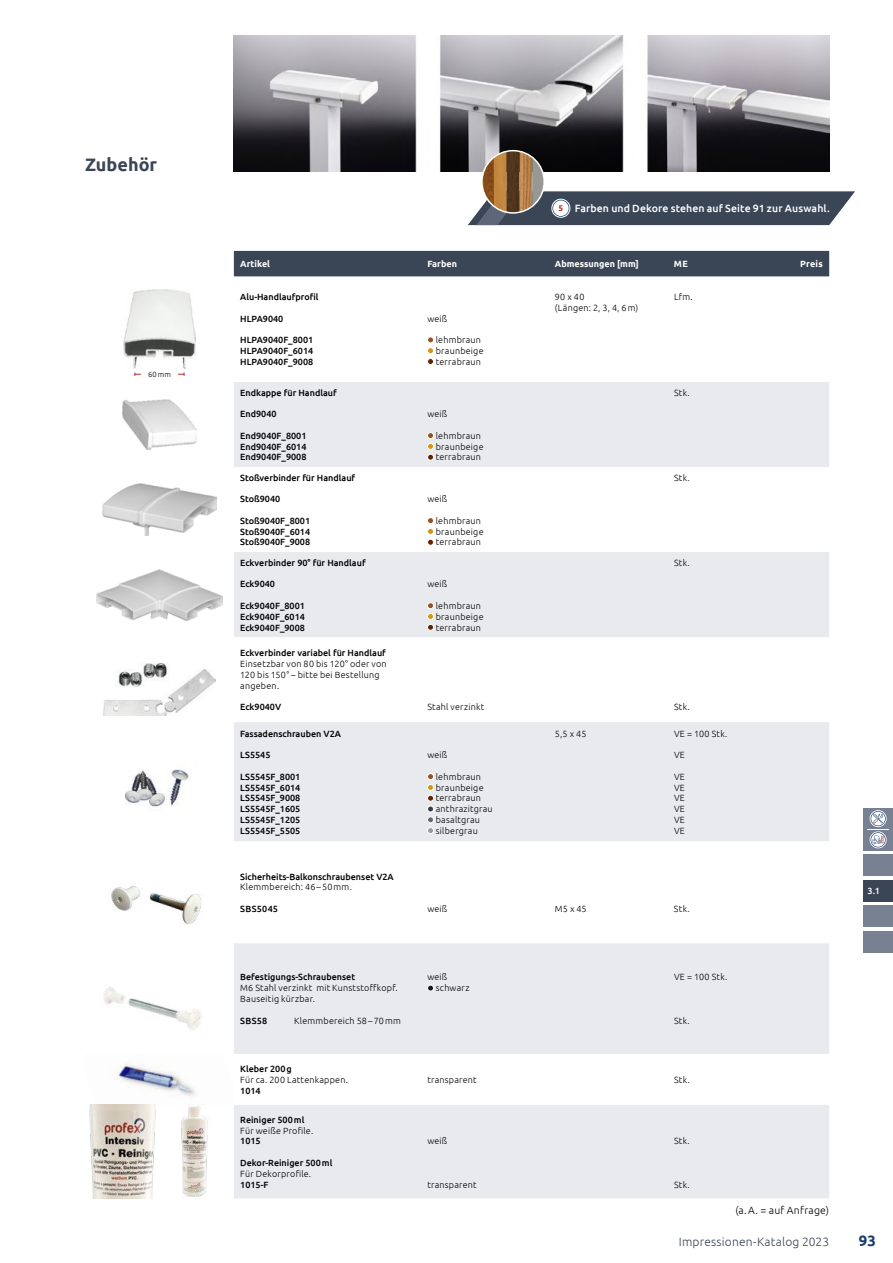
<style>
.page{position:relative;width:893px;height:1263px;background:#fff}
.page>*{position:absolute;margin:0;border:0;box-sizing:border-box;transform-origin:0 0}
.t1{font:700 18px "Ubuntu";color:#3a4556}
.t2{font:700 15px "Ubuntu";color:#183c6c}
.t3{font:300 12px "Ubuntu";letter-spacing:.015em;color:#3a4556}
.t4{font:500 10.5px "Ubuntu";letter-spacing:.01em;color:#fff}
.t5{font:300 10.5px "Ubuntu";letter-spacing:.02em;color:#000}
.t6{font:300 9px/10.8px "Ubuntu";letter-spacing:.025em;color:#000}
.t7{font:500 9px/10.8px "Ubuntu";color:#000;text-align:justify}
.t8{font:700 9px "Ubuntu";color:#fff}
.t9{font:500 9px "Ubuntu";letter-spacing:.03em;color:#000}
.t10{font:500 9px "Ubuntu";color:#fff}
.t11{font:300 7.5px "Ubuntu";color:#000}
.s1{font-weight:700;font-size:8.25px;color:#b72729}
</style>
<div class="page">
<div style="left:863px;top:808px;width:30px;height:42px;background:#778192"></div>
<div style="left:863px;top:855px;width:30px;height:21px;background:#778192"></div>
<div style="left:863px;top:906px;width:30px;height:21px;background:#778192"></div>
<div style="left:863px;top:931px;width:30px;height:21px;background:#778192"></div>
<svg style="left:867px;top:811px;width:22px;height:36px"></svg>
<div style="left:863px;top:880px;width:30px;height:21px;background:#3a4556"></div>
<img style="left:234px;top:35px;width:595px;height:136px">
<svg style="left:468px;top:191px;width:387px;height:34px;background:#4d5767"></svg>
<img style="left:482px;top:157px;width:12px;height:49px">
<img style="left:494px;top:151px;width:38px;height:62px">
<img style="left:532px;top:157px;width:12px;height:49px">
<div style="left:481px;top:150px;width:64px;height:64px;border:2px solid #fff;border-radius:50%"></div>
<div style="left:234px;top:251px;width:595px;height:25px;background:#3a4556"></div>
<svg style="left:234px;top:382px;width:595px;height:816px;fill:#e8eaee"></svg>
<img style="left:123px;top:289px;width:72px;height:79px">
<div style="left:427px;top:337px;width:7px;height:6px;border:1px solid #fff;border-radius:50%"></div>
<div style="left:427px;top:347px;width:7px;height:7px;border:1px solid #fff;border-radius:50%"></div>
<svg style="left:428px;top:337px;width:6px;height:26px"></svg>
<div style="left:427px;top:358px;width:7px;height:7px;border:1px solid #fff;border-radius:50%"></div>
<img style="left:122px;top:400px;width:75px;height:49px">
<div style="left:427px;top:432px;width:7px;height:7px;border:1px solid #fff;border-radius:50%"></div>
<div style="left:427px;top:443px;width:7px;height:7px;border:1px solid #fff;border-radius:50%"></div>
<svg style="left:428px;top:433px;width:6px;height:27px"></svg>
<div style="left:427px;top:454px;width:7px;height:6px;border:1px solid #fff;border-radius:50%"></div>
<img style="left:103px;top:483px;width:113px;height:53px">
<div style="left:427px;top:517px;width:7px;height:7px;border:1px solid #fff;border-radius:50%"></div>
<div style="left:427px;top:528px;width:7px;height:7px;border:1px solid #fff;border-radius:50%"></div>
<svg style="left:428px;top:518px;width:6px;height:27px"></svg>
<div style="left:427px;top:539px;width:7px;height:6px;border:1px solid #fff;border-radius:50%"></div>
<img style="left:96px;top:569px;width:126px;height:51px">
<div style="left:427px;top:602px;width:7px;height:7px;border:1px solid #fff;border-radius:50%"></div>
<div style="left:427px;top:613px;width:7px;height:7px;border:1px solid #fff;border-radius:50%"></div>
<svg style="left:428px;top:603px;width:6px;height:27px"></svg>
<div style="left:427px;top:624px;width:7px;height:6px;border:1px solid #fff;border-radius:50%"></div>
<img style="left:103px;top:664px;width:113px;height:52px">
<img style="left:125px;top:766px;width:64px;height:44px">
<div style="left:427px;top:773px;width:7px;height:7px;border:1px solid #fff;border-radius:50%"></div>
<div style="left:427px;top:784px;width:7px;height:7px;border:1px solid #fff;border-radius:50%"></div>
<div style="left:427px;top:795px;width:7px;height:6px;border:1px solid #fff;border-radius:50%"></div>
<div style="left:427px;top:806px;width:7px;height:6px;border:1px solid #fff;border-radius:50%"></div>
<div style="left:427px;top:817px;width:7px;height:6px;border:1px solid #fff;border-radius:50%"></div>
<svg style="left:428px;top:774px;width:6px;height:60px"></svg>
<div style="left:427px;top:827px;width:7px;height:7px;border:1px solid #fff;border-radius:50%"></div>
<img style="left:111px;top:885px;width:91px;height:39px">
<img style="left:103px;top:986px;width:99px;height:45px">
<svg style="left:428px;top:985px;width:6px;height:6px"></svg>
<div style="left:427px;top:985px;width:7px;height:6px;border:1px solid #fff;border-radius:50%"></div>
<img style="left:89px;top:1063px;width:119px;height:135px">
<svg style="left:134px;top:372px;width:7px;height:4px"></svg>
<svg style="left:178px;top:372px;width:7px;height:4px"></svg>
<h1 class="t1" style="left:85px;top:154px;width:74px">Zubehör</h1>
<p class="t11" style="left:148px;top:370px;width:24px">60mm</p>
<p class="t4" style="left:559px;top:202px;width:273px"><span class="s1">5</span> Farben und Dekore stehen auf Seite 91 zur Auswahl.</p>
<p class="t8" style="left:240px;top:258px;width:31px">Artikel</p>
<p class="t8" style="left:427px;top:258px;width:31px">Farben</p>
<p class="t8" style="left:555px;top:258px;width:85px">Abmessungen [mm]</p>
<p class="t8" style="left:674px;top:258px;width:15px">ME</p>
<p class="t8" style="left:800px;top:258px;width:24px">Preis</p>
<p class="t7" style="left:240px;top:291px;width:80px">Alu-Handlaufprofil</p>
<p class="t7" style="left:240px;top:313px;width:45px">HLPA9040</p>
<p class="t7" style="left:240px;top:334px;width:74px">HLPA9040F_8001<br>HLPA9040F_6014<br>HLPA9040F_9008</p>
<p class="t6" style="left:555px;top:291px;width:85px">90 x 40<br>(Längen: 2, 3, 4, 6m)</p>
<p class="t6" style="left:674px;top:291px;width:20px">Lfm.</p>
<p class="t6" style="left:427px;top:313px;width:21px">weiß</p>
<p class="t6" style="left:436px;top:334px;width:49px">lehmbraun braunbeige terrabraun</p>
<p class="t7" style="left:240px;top:387px;width:98px">Endkappe für Handlauf</p>
<p class="t7" style="left:240px;top:408px;width:38px">End9040</p>
<p class="t7" style="left:240px;top:430px;width:68px">End9040F_8001<br>End9040F_6014<br>End9040F_9008</p>
<p class="t7" style="left:240px;top:472px;width:116px">Stoßverbinder für Handlauf</p>
<p class="t7" style="left:240px;top:493px;width:42px">Stoß9040</p>
<p class="t7" style="left:240px;top:515px;width:71px">Stoß9040F_8001<br>Stoß9040F_6014<br>Stoß9040F_9008</p>
<p class="t7" style="left:240px;top:557px;width:127px">Eckverbinder 90° für Handlauf</p>
<p class="t7" style="left:240px;top:578px;width:36px">Eck9040</p>
<p class="t7" style="left:240px;top:600px;width:66px">Eck9040F_8001<br>Eck9040F_6014<br>Eck9040F_9008</p>
<p class="t6" style="left:427px;top:408px;width:21px">weiß</p>
<p class="t6" style="left:436px;top:430px;width:49px">lehmbraun braunbeige terrabraun</p>
<p class="t6" style="left:427px;top:493px;width:21px">weiß</p>
<p class="t6" style="left:436px;top:515px;width:49px">lehmbraun braunbeige terrabraun</p>
<p class="t6" style="left:427px;top:578px;width:21px">weiß</p>
<p class="t6" style="left:436px;top:600px;width:49px">lehmbraun braunbeige terrabraun</p>
<p class="t6" style="left:674px;top:387px;width:17px">Stk.</p>
<p class="t6" style="left:674px;top:472px;width:17px">Stk.</p>
<p class="t6" style="left:674px;top:557px;width:17px">Stk.</p>
<p class="t7" style="left:240px;top:647px;width:147px">Eckverbinder variabel für Handlauf</p>
<p class="t6" style="left:240px;top:658px;width:148px">Einsetzbar von 80 bis 120° oder von<br>120 bis 150° – bitte bei Bestellung angeben.</p>
<p class="t7" style="left:240px;top:701px;width:42px">Eck9040V</p>
<p class="t6" style="left:427px;top:701px;width:58px">Stahl verzinkt</p>
<p class="t6" style="left:674px;top:701px;width:17px">Stk.</p>
<p class="t7" style="left:240px;top:728px;width:102px">Fassadenschrauben V2A</p>
<p class="t7" style="left:240px;top:749px;width:32px">LS5545</p>
<p class="t7" style="left:240px;top:771px;width:62px">LS5545F_8001<br>LS5545F_6014<br>LS5545F_9008<br>LS5545F_1605<br>LS5545F_1205<br>LS5545F_5505</p>
<p class="t6" style="left:555px;top:728px;width:33px">5,5 x 45</p>
<p class="t6" style="left:674px;top:728px;width:55px">VE = 100 Stk.</p>
<p class="t6" style="left:674px;top:749px;width:12px">VE</p>
<p class="t6" style="left:674px;top:771px;width:12px;text-align:justify">VE VE VE VE VE VE</p>
<p class="t6" style="left:427px;top:749px;width:21px">weiß</p>
<p class="t6" style="left:436px;top:771px;width:58px">lehmbraun braunbeige terrabraun anthrazitgrau basaltgrau silbergrau</p>
<p class="t7" style="left:240px;top:871px;width:155px">Sicherheits-Balkonschraubenset V2A</p>
<p class="t6" style="left:240px;top:881px;width:113px">Klemmbereich: 46–50mm.</p>
<p class="t9" style="left:240px;top:903px;width:39px">SBS5045</p>
<p class="t6" style="left:427px;top:903px;width:21px">weiß</p>
<p class="t6" style="left:555px;top:903px;width:33px">M5 x 45</p>
<p class="t6" style="left:674px;top:903px;width:17px">Stk.</p>
<p class="t7" style="left:240px;top:971px;width:116px">Befestigungs-Schraubenset</p>
<p class="t6" style="left:240px;top:982px;width:159px">M6 Stahl verzinkt mit Kunststoffkopf.<br>Bauseitig kürzbar.</p>
<p class="t7" style="left:240px;top:1015px;width:29px">SBS58</p>
<p class="t6" style="left:294px;top:1015px;width:108px">Klemmbereich 58–70mm</p>
<p class="t7" style="left:240px;top:1063px;width:53px">Kleber 200g</p>
<p class="t6" style="left:240px;top:1074px;width:109px">Für ca. 200 Lattenkappen.</p>
<p class="t7" style="left:240px;top:1085px;width:22px">1014</p>
<p class="t7" style="left:240px;top:1114px;width:66px">Reiniger 500ml</p>
<p class="t6" style="left:240px;top:1125px;width:74px">Für weiße Profile.</p>
<p class="t7" style="left:240px;top:1135px;width:22px">1015</p>
<p class="t7" style="left:240px;top:1157px;width:94px">Dekor-Reiniger 500ml</p>
<p class="t6" style="left:240px;top:1168px;width:72px">Für Dekorprofile.</p>
<p class="t7" style="left:240px;top:1179px;width:30px">1015-F</p>
<p class="t6" style="left:436px;top:972px;width:35px;text-indent:-8px">weiß schwarz</p>
<p class="t6" style="left:674px;top:972px;width:55px">VE = 100 Stk.</p>
<p class="t6" style="left:674px;top:1015px;width:17px">Stk.</p>
<p class="t6" style="left:427px;top:1074px;width:51px">transparent</p>
<p class="t6" style="left:674px;top:1074px;width:17px">Stk.</p>
<p class="t6" style="left:427px;top:1135px;width:21px">weiß</p>
<p class="t6" style="left:427px;top:1179px;width:51px">transparent</p>
<p class="t6" style="left:674px;top:1135px;width:17px">Stk.</p>
<p class="t6" style="left:674px;top:1179px;width:17px">Stk.</p>
<p class="t5" style="left:735px;top:1204px;width:95px">(a.A. = auf Anfrage)</p>
<p class="t10" style="left:867px;top:885px;width:14px">3.1</p>
<h3 class="t3" style="left:679px;top:1234px;width:152px">Impressionen-Katalog 2023</h3>
<h2 class="t2" style="left:859px;top:1231px;width:19px">93</h2>
</div>
